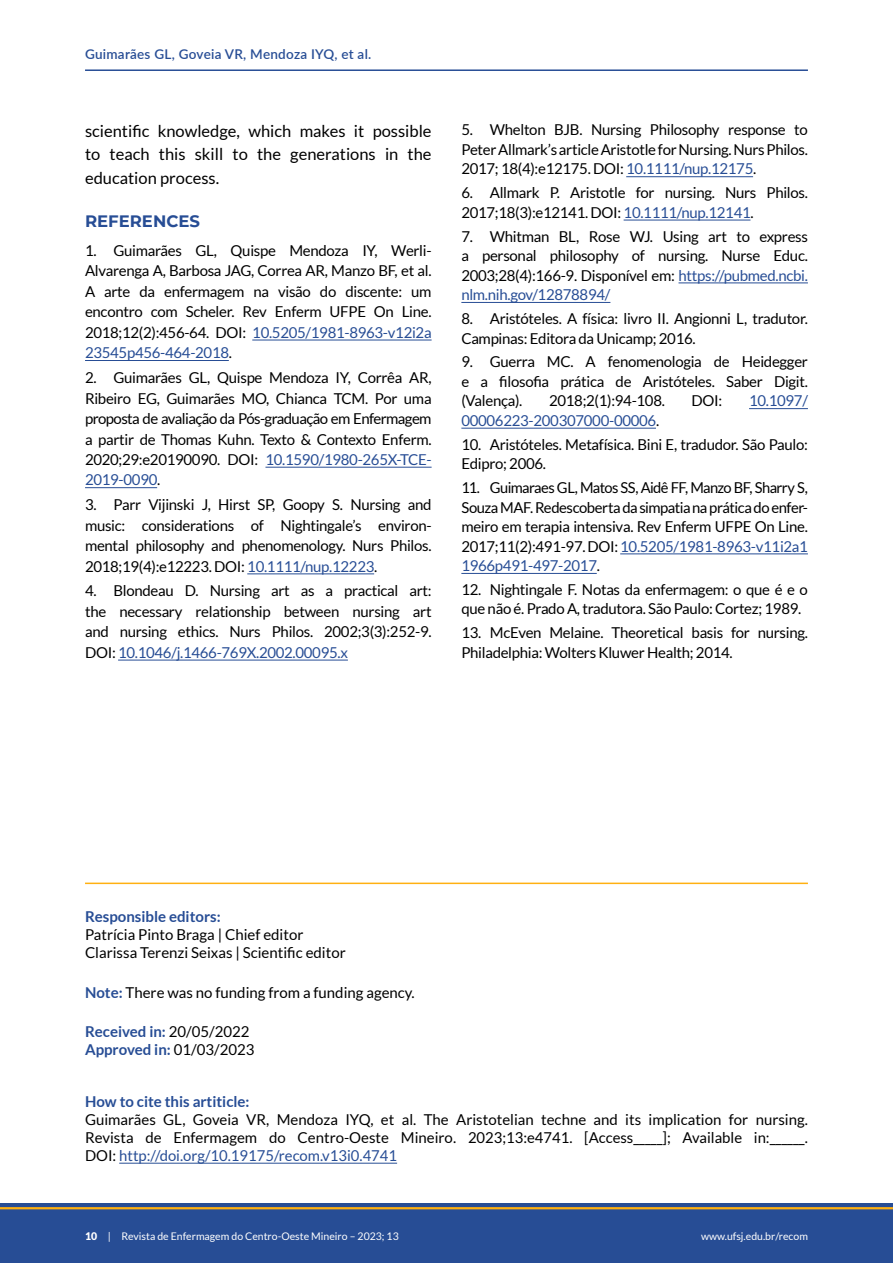
<style>
.page{position:relative;width:893px;height:1263px;background:#fff}
.page>*{position:absolute;margin:0;border:0;box-sizing:border-box;transform-origin:0 0}
.t1{font:16.5px/23.5px "Lato";color:#000;text-align:justify}
.t2{font:700 16.5px "Montserrat";color:#274d95}
.t3{font:15px/20.5px "Lato";letter-spacing:-.02em;color:#000;text-align:justify}
.t4{font:15px/18px "Lato";color:#000}
.t5{font:700 15px/18px "Lato";color:#274d95}
.t6{font:15px "Lato";letter-spacing:-.02em;color:#274d95}
.t7{font:600 13.5px "Lato";letter-spacing:.02em;color:#274d95}
.t8{font:10.5px "Lato";color:#fff}
.s1{color:#274d95}
.s2{color:#000}
.s3{font-weight:700;color:#274d95}
.s4{font-weight:400;color:#000}
.s5{font-weight:900}
</style>
<div class="page">
<div style="left:0;top:1203px;width:893px;height:60px;background:#274d95"></div>
<hr style="left:0;top:1207px;width:893px;height:2px;background:#ffb011">
<hr style="left:85px;top:69px;width:723px;height:2px;background:#274d95">
<hr style="left:252px;top:340px;width:180px;height:1px;background:#274d95">
<hr style="left:85px;top:360px;width:144px;height:1px;background:#274d95">
<hr style="left:265px;top:467px;width:167px;height:1px;background:#274d95">
<hr style="left:85px;top:487px;width:72px;height:1px;background:#274d95">
<hr style="left:247px;top:573px;width:127px;height:1px;background:#274d95">
<hr style="left:118px;top:660px;width:230px;height:1px;background:#274d95">
<hr style="left:626px;top:176px;width:127px;height:1px;background:#274d95">
<hr style="left:624px;top:220px;width:126px;height:1px;background:#274d95">
<hr style="left:678px;top:282px;width:130px;height:1px;background:#274d95">
<hr style="left:461px;top:302px;width:149px;height:1px;background:#274d95">
<hr style="left:749px;top:408px;width:59px;height:1px;background:#274d95">
<hr style="left:461px;top:428px;width:195px;height:1px;background:#274d95">
<hr style="left:620px;top:553px;width:188px;height:1px;background:#274d95">
<hr style="left:461px;top:573px;width:136px;height:1px;background:#274d95">
<hr style="left:85px;top:882px;width:723px;height:2px;background:#ffb011">
<hr style="left:119px;top:1163px;width:278px;height:1px;background:#274d95">
<p class="t7" style="left:85px;top:44px;width:288px">Guimarães GL, Goveia VR, Mendoza IYQ, et al.</p>
<p class="t1" style="left:85px;top:119px;width:348px">scientific knowledge, which makes it possible to teach this skill to the generations in the education process.</p>
<p class="t2" style="left:85px;top:209px;width:117px">REFERENCES</p>
<p class="t3" style="left:85px;top:240px;width:348px">1. Guimarães GL, Quispe Mendoza IY, Werli-Alvarenga A, Barbosa JAG, Correa AR, Manzo BF, et al.<br>A arte da enfermagem na visão do discente: um encontro com Scheler. Rev Enferm UFPE On Line.<br>2018;12(2):456-64. DOI: <span class="s1">10.5205/1981-8963-v12i2a 23545p456-464-2018</span>.</p>
<p class="t3" style="left:85px;top:367px;width:348px">2. Guimarães GL, Quispe Mendoza IY, Corrêa AR, Ribeiro EG, Guimarães MO, Chianca TCM. Por uma proposta de avaliação da Pós-graduação em Enfermagem a partir de Thomas Kuhn. Texto &amp; Contexto Enferm.<br>2020;29:e20190090. DOI: <span class="s1">10.1590/1980-265X-TCE-2019-0090</span>.</p>
<p class="t3" style="left:85px;top:494px;width:348px">3. Parr Vijinski J, Hirst SP, Goopy S. Nursing and music: considerations of Nightingale’s environ&shy;mental philosophy and phenomenology. Nurs Philos.<br>2018;19(4):e12223. DOI: <span class="s1">10.1111/nup.12223</span>.</p>
<p class="t3" style="left:85px;top:581px;width:348px">4. Blondeau D. Nursing art as a practical art: the necessary relationship between nursing art and nursing ethics. Nurs Philos. 2002;3(3):252-9.<br>DOI: <span class="s1">10.1046/j.1466-769X.2002.00095.x</span></p>
<p class="t3" style="left:461px;top:120px;width:348px;line-height:19.5px">5. Whelton BJB. Nursing Philosophy response to Peter Allmark’s article Aristotle for Nursing. Nurs Philos.<br>2017; 18(4):e12175. DOI: <span class="s1">10.1111/nup.12175</span>.</p>
<p class="t3" style="left:461px;top:183px;width:348px;line-height:19.5px">6. Allmark P. Aristotle for nursing. Nurs Philos.<br>2017;18(3):e12141. DOI: <span class="s1">10.1111/nup.12141</span>.</p>
<p class="t3" style="left:461px;top:226px;width:348px;line-height:19.5px">7. Whitman BL, Rose WJ. Using art to express a personal philosophy of nursing. Nurse Educ.<br>2003;28(4):166-9. Disponível em: <span class="s1">https://pubmed.ncbi. nlm.nih.gov/12878894/</span></p>
<p class="t3" style="left:461px;top:309px;width:348px;line-height:19.5px">8. Aristóteles. A física: livro II. Angionni L, tradutor.<br>Campinas: Editora da Unicamp; 2016.</p>
<p class="t3" style="left:461px;top:352px;width:348px;line-height:19.5px">9. Guerra MC. A fenomenologia de Heidegger e a filosofia prática de Aristóteles. Saber Digit. (Valença).</p>
<p class="t3" style="left:549px;top:391px;width:117px">2018;2(1):94-108.</p>
<p class="t3" style="left:692px;top:391px;width:32px">DOI:</p>
<p class="t6" style="left:749px;top:393px;width:60px">10.1097/</p>
<p class="t6" style="left:461px;top:412px;width:199px">00006223-200307000-00006<span class="s2">.</span></p>
<p class="t3" style="left:461px;top:434px;width:348px;line-height:19.5px">10. Aristóteles. Metafísica. Bini E, tradudor. São Paulo:<br>Edipro; 2006.</p>
<p class="t3" style="left:461px;top:478px;width:348px;line-height:19.5px">11. Guimaraes GL, Matos SS, Aidê FF, Manzo BF, Sharry S, Souza MAF. Redescoberta da simpatia na prática do enfer&shy;meiro em terapia intensiva. Rev Enferm UFPE On Line.<br>2017;11(2):491-97. DOI: <span class="s1">10.5205/1981-8963-v11i2a1<br>1966p491-497-2017</span>.</p>
<p class="t3" style="left:461px;top:580px;width:348px;line-height:19.5px">12. Nightingale F. Notas da enfermagem: o que é e o que não é. Prado A, tradutora. São Paulo: Cortez; 1989.</p>
<p class="t3" style="left:461px;top:623px;width:348px;line-height:19.5px">13. McEven Melaine. Theoretical basis for nursing.<br>Philadelphia: Wolters Kluwer Health; 2014.</p>
<p class="t5" style="left:85px;top:908px;width:137px">Responsible editors:</p>
<p class="t4" style="left:85px;top:926px;width:262px">Patrícia Pinto Braga | Chief editor<br>Clarissa Terenzi Seixas | Scientific editor</p>
<p class="t4" style="left:85px;top:983px;width:331px"><span class="s3">Note:</span> There was no funding from a funding agency.</p>
<p class="t5" style="left:85px;top:1022px;width:171px">Received in: <span class="s4">20/05/2022<br></span>Approved in: <span class="s4">01/03/2023</span></p>
<p class="t5" style="left:85px;top:1092px;width:166px">How to cite this artiticle:</p>
<p class="t3" style="left:85px;top:1110px;width:724px;line-height:18px">Guimarães GL, Goveia VR, Mendoza IYQ, et al. The Aristotelian techne and its implication for nursing.<br>Revista de Enfermagem do Centro-Oeste Mineiro. 2023;13:e4741. [Access_____]; Available in:______.<br>DOI: <span class="s1">http://doi.org/10.19175/recom.v13i0.4741</span></p>
<p class="t8" style="left:85px;top:1230px;width:315px"><span class="s5">10</span> | Revista de Enfermagem do Centro-Oeste Mineiro – 2023; 13</p>
<p class="t8" style="left:701px;top:1230px;width:108px">www.ufsj.edu.br/recom</p>
</div>
